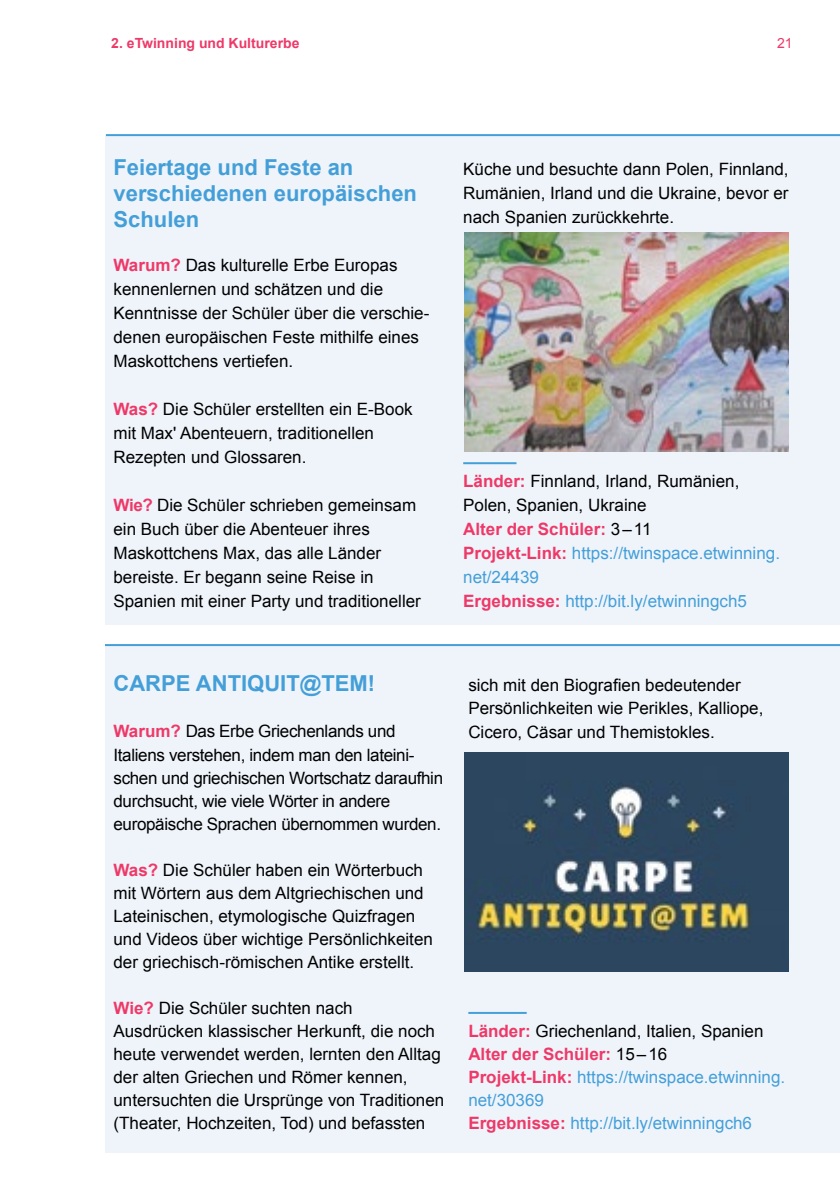
<style>
.page{position:relative;width:840px;height:1191px;background:#fff}
.page>*{position:absolute;margin:0;border:0;box-sizing:border-box;transform-origin:0 0}
.t1{font:700 22px/26px "Arial";color:#449fd8}
.t2{font:17px/24px "Arial";color:#000}
.t3{font:17px/24px "Arial";color:#449fd8}
.t4{font:17px/23px "Arial";letter-spacing:-.02em;color:#000}
.t5{font:700 14px "Arial";color:#ee3968}
.t6{font:14px "Arial";color:#ee3968}
.s1{font-weight:700;color:#ee3968}
.s2{color:#000}
</style>
<div class="page">
<div style="left:105px;top:644px;width:734px;height:508px;background:#eff4fb"></div>
<hr style="left:468px;top:1012px;width:58px;height:2px;background:#449fd8">
<div style="left:105px;top:135px;width:734px;height:489px;background:#eff4fb"></div>
<hr style="left:463px;top:462px;width:53px;height:2px;background:#449fd8">
<img style="left:464px;top:232px;width:324px;height:219px">
<img style="left:464px;top:752px;width:324px;height:219px">
<hr style="left:105px;top:644px;width:734px;height:2px;background:#449fd8">
<hr style="left:106px;top:134px;width:733px;height:2px;background:#449fd8">
<p class="t5" style="left:111px;top:34px;width:189px">2. eTwinning und Kulturerbe</p>
<p class="t6" style="left:776px;top:34px;width:17px">21</p>
<p class="t1" style="left:113px;top:155px;width:305px">Feiertage und Feste an verschiedenen europäischen<br>Schulen</p>
<p class="t2" style="left:113px;top:253px;width:317px"><span class="s1">Warum?</span> Das kulturelle Erbe Europas kennenlernen und schätzen und die Kenntnisse der Schüler über die verschie&shy;denen europäischen Feste mithilfe eines Maskottchens vertiefen.</p>
<p class="t2" style="left:113px;top:397px;width:300px"><span class="s1">Was?</span> Die Schüler erstellten ein E-Book mit Max' Abenteuern, traditionellen<br>Rezepten und Glossaren.</p>
<p class="t2" style="left:113px;top:493px;width:309px"><span class="s1">Wie?</span> Die Schüler schrieben gemeinsam ein Buch über die Abenteuer ihres Maskottchens Max, das alle Länder bereiste. Er begann seine Reise in Spanien mit einer Party und traditioneller</p>
<p class="t2" style="left:463px;top:157px;width:327px;text-align:justify">Küche und besuchte dann Polen, Finnland, Rumänien, Irland und die Ukraine, bevor er nach Spanien zurückkehrte.</p>
<p class="t3" style="left:463px;top:469px;width:318px"><span class="s1">Länder:</span> <span class="s2">Finnland, Irland, Rumänien,<br>Polen, Spanien, Ukraine<br></span><span class="s1">Alter der Schüler:</span> <span class="s2">3–11<br></span><span class="s1">Projekt-Link:</span> https://twinspace.etwinning. net/24439<br><span class="s1">Ergebnisse:</span> http://bit.ly/etwinningch5</p>
<p class="t1" style="left:113px;top:671px;width:263px">CARPE ANTIQUIT@TEM!</p>
<p class="t4" style="left:113px;top:720px;width:331px"><span class="s1">Warum?</span> Das Erbe Griechenlands und Italiens verstehen, indem man den lateini&shy;schen und griechischen Wortschatz daraufhin durchsucht, wie viele Wörter in andere europäische Sprachen übernommen wurden.</p>
<p class="t2" style="left:113px;top:858px;width:321px;line-height:23px"><span class="s1">Was?</span> Die Schüler haben ein Wörterbuch mit Wörtern aus dem Altgriechischen und Lateinischen, etymologische Quizfragen und Videos über wichtige Persönlichkeiten der griechisch-römischen Antike erstellt.</p>
<p class="t2" style="left:113px;top:996px;width:332px;line-height:23px"><span class="s1">Wie?</span> Die Schüler suchten nach Ausdrücken klassischer Herkunft, die noch heute verwendet werden, lernten den Alltag der alten Griechen und Römer kennen, untersuchten die Ursprünge von Traditionen (Theater, Hochzeiten, Tod) und befassten</p>
<p class="t2" style="left:468px;top:674px;width:296px;line-height:23px">sich mit den Biografien bedeutender<br>Persönlichkeiten wie Perikles, Kalliope,<br>Cicero, Cäsar und Themistokles.</p>
<p class="t3" style="left:468px;top:1019px;width:318px;line-height:23px"><span class="s1">Länder:</span> <span class="s2">Griechenland, Italien, Spanien </span><span class="s1">Alter der Schüler:</span> <span class="s2">15–16<br></span><span class="s1">Projekt-Link:</span> https://twinspace.etwinning. net/30369<br><span class="s1">Ergebnisse:</span> http://bit.ly/etwinningch6</p>
</div>
